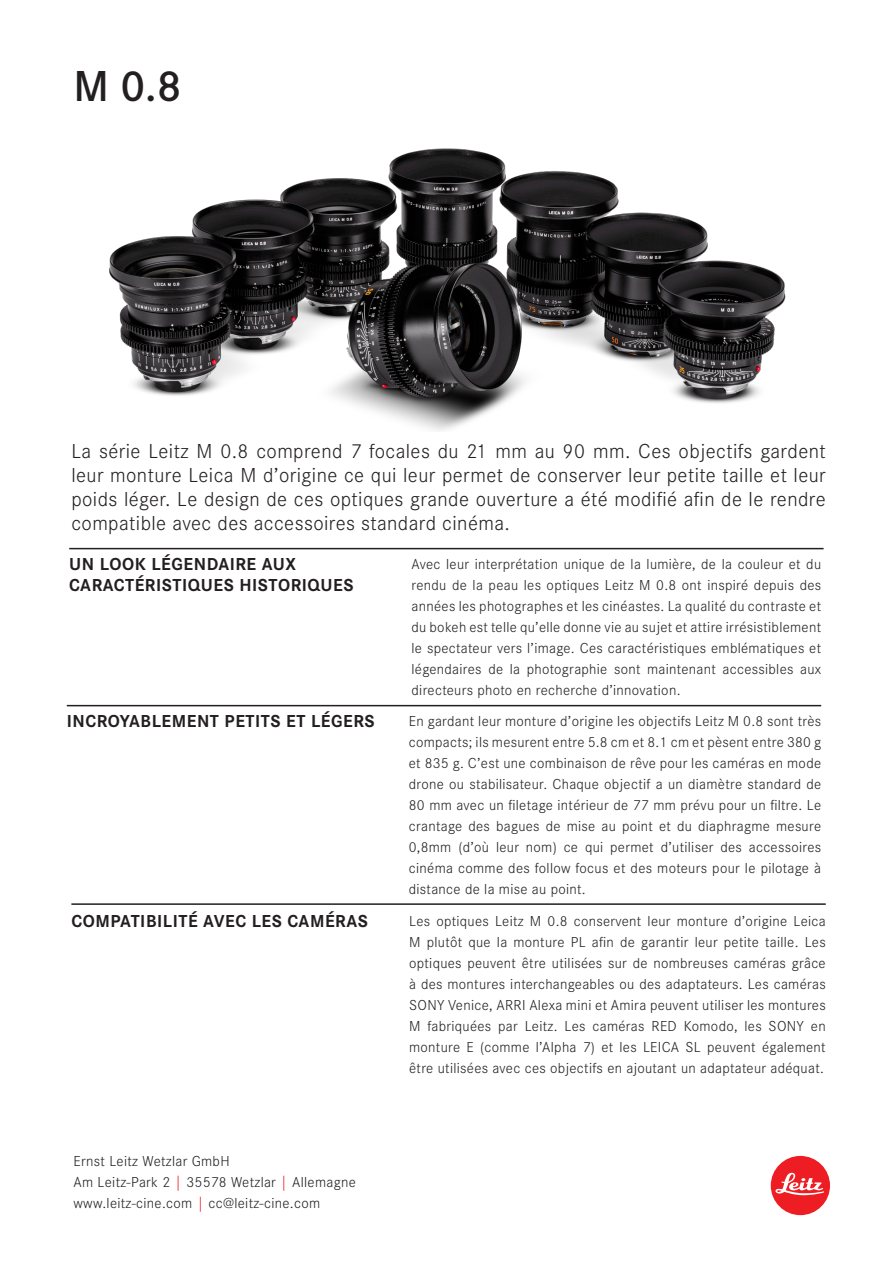
<style>
.page{position:relative;width:893px;height:1263px;background:#fff}
.page>*{position:absolute;margin:0;border:0;box-sizing:border-box;transform-origin:0 0}
.t1{font:600 45px "Corporate S";color:#231f20}
.t2{font:300 21px/24px "Corporate S";letter-spacing:.02em;color:#231f20;text-align:justify}
.Body{font:700 18px/21px "Corporate S";letter-spacing:.03em;color:#231f20}
.Body-2{font:300 15px/21px "Corporate S";letter-spacing:.02em;color:#231f20;text-align:justify}
.s1{color:#ee1d23}
</style>
<div class="page">
<hr style="left:67px;top:705px;width:754px;height:1px;background:#231f20">
<hr style="left:71px;top:903px;width:755px;height:2px;background:#231f20">
<hr style="left:69px;top:548px;width:755px;height:1px;background:#231f20">
<img style="left:109px;top:148px;width:677px;height:283px">
<div style="left:771px;top:1156px;width:59px;height:59px;background:#ee1d23;border-radius:50%"></div>
<svg style="left:775px;top:1172px;width:49px;height:23px"></svg>
<p class="t1" style="left:74px;top:56px;width:109px">M 0.8</p>
<p class="t2" style="left:71px;top:440px;width:756px">La série Leitz M 0.8 comprend 7 focales du 21 mm au 90 mm. Ces objectifs gardent leur monture Leica M d’origine ce qui leur permet de conserver leur petite taille et leur poids léger. Le design de ces optiques grande ouverture a été modifié afin de le rendre compatible avec des accessoires standard cinéma.</p>
<p class="Body" style="left:69px;top:553px;width:286px">UN LOOK LÉGENDAIRE AUX<br>CARACTÉRISTIQUES HISTORIQUES</p>
<p class="Body" style="left:67px;top:710px;width:309px">INCROYABLEMENT PETITS ET LÉGERS</p>
<p class="Body" style="left:71px;top:910px;width:298px">COMPATIBILITÉ AVEC LES CAMÉRAS</p>
<p class="Body-2" style="left:74px;top:1151px;width:158px">Ernst Leitz Wetzlar GmbH</p>
<p class="Body-2" style="left:74px;top:1172px;width:284px">Am Leitz-Park 2 <span class="s1">|</span> 35578 Wetzlar <span class="s1">|</span> Allemagne</p>
<p class="Body-2" style="left:74px;top:1193px;width:248px">www.leitz-cine.com <span class="s1">|</span> cc@leitz-cine.com</p>
<p class="Body-2" style="left:412px;top:554px;width:411px">Avec leur interprétation unique de la lumière, de la couleur et du rendu de la peau les optiques Leitz M 0.8 ont inspiré depuis des années les photographes et les cinéastes. La qualité du contraste et du bokeh est telle qu’elle donne vie au sujet et attire irrésistiblement le spectateur vers l’image. Ces caractéristiques emblématiques et légendaires de la photographie sont maintenant accessibles aux directeurs photo en recherche d’innovation.</p>
<p class="Body-2" style="left:409px;top:711px;width:414px">En gardant leur monture d’origine les objectifs Leitz M 0.8 sont très compacts; ils mesurent entre 5.8 cm et 8.1 cm et pèsent entre 380 g et 835 g. C’est une combinaison de rêve pour les caméras en mode drone ou stabilisateur. Chaque objectif a un diamètre standard de 80 mm avec un filetage intérieur de 77 mm prévu pour un filtre. Le crantage des bagues de mise au point et du diaphragme mesure 0,8mm (d’où leur nom) ce qui permet d’utiliser des accessoires cinéma comme des follow focus et des moteurs pour le pilotage à distance de la mise au point.</p>
<p class="Body-2" style="left:409px;top:911px;width:418px">Les optiques Leitz M 0.8 conservent leur monture d’origine Leica M plutôt que la monture PL afin de garantir leur petite taille. Les optiques peuvent être utilisées sur de nombreuses caméras grâce à des montures interchangeables ou des adaptateurs. Les caméras SONY Venice, ARRI Alexa mini et Amira peuvent utiliser les montures M fabriquées par Leitz. Les caméras RED Komodo, les SONY en monture E (comme l’Alpha 7) et les LEICA SL peuvent également être utilisées avec ces objectifs en ajoutant un adaptateur adéquat.</p>
</div>
